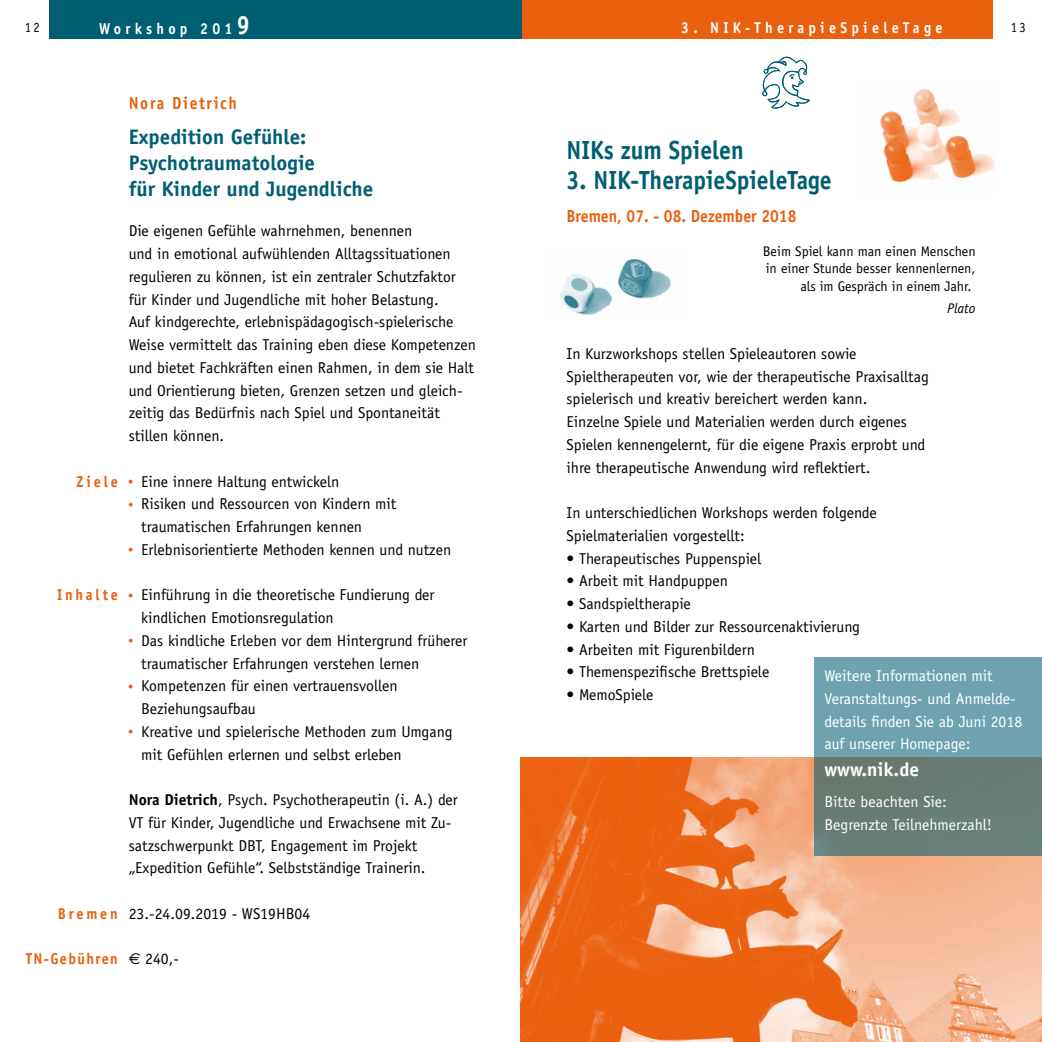
<style>
.page{position:relative;width:1042px;height:1042px;background:#fff}
.page>*{position:absolute;margin:0;border:0;box-sizing:border-box;transform-origin:0 0}
.t1{font:700 26.25px "Officina Sans";color:#005e73;scale:.9 1}
.t2{font:700 26.25px/45.5px "Syntax";color:#e9600f}
.t3{font:700 21px/26.2px "Officina Sans";color:#005e73}
.t4{font:700 19.25px "Officina Sans";color:#fff}
.t5{font:700 17.5px "Officina Sans";color:#e9600f;scale:.9 1}
.t6{font:700 17.5px "Officina Sans";letter-spacing:.1em;color:#e9600f;scale:.9 1}
.t7{font:15.75px/22.8px "Officina Sans";color:#000}
.t8{font:15.75px/22.8px "Officina Sans";color:#fff}
.t9{font:700 15.75px "Officina Sans";letter-spacing:.3em;color:#fff;scale:.9 1}
.t10{font:700 15.75px "Officina Sans";letter-spacing:.2em;color:#e9600f;scale:.9 1}
.t11{font:700 15.75px "Officina Sans";letter-spacing:.1em;color:#e9600f;scale:.9 1}
.t12{font:14px/17.5px "Officina Sans";color:#000;text-align:right}
.t13{font:italic 14px "Officina Sans";color:#000}
.t14{font:14px "Officina Sans";color:#000;scale:.9 1}
.s1{font-size:26.25px}
.s2{font-weight:700}
.s3{font-family:"Euro Sans"}
</style>
<div class="page">
<img style="left:520px;top:758px;width:522px;height:284px">
<div style="left:521px;top:0;width:471px;height:38px;background:#e9600f"></div>
<div style="left:50px;top:0;width:472px;height:38px;background:#005e73"></div>
<img style="left:880px;top:88px;width:115px;height:95px">
<svg style="left:762px;top:56px;width:48px;height:53px"></svg>
<img style="left:560px;top:259px;width:111px;height:56px">
<svg style="left:815px;top:657px;width:227px;height:198px;background:#6b8f92"></svg>
<p class="t9" style="left:99px;top:19px;width:169px">Workshop 201<span class="s1">9</span></p>
<p class="t9" style="left:681px;top:18px;width:292px">3. NIK-TherapieSpieleTage</p>
<p class="t14" style="left:25px;top:19px;width:18px">12</p>
<p class="t14" style="left:1010px;top:19px;width:18px">13</p>
<p class="t10" style="left:77px;top:471px;width:47px">Ziele</p>
<p class="t10" style="left:57px;top:585px;width:69px">Inhalte</p>
<p class="t10" style="left:58px;top:903px;width:68px">Bremen</p>
<p class="t11" style="left:26px;top:949px;width:104px">TN-Gebühren</p>
<p class="t6" style="left:129px;top:92px;width:122px">Nora Dietrich</p>
<h2 class="t3" style="left:129px;top:123px;width:246px">Expedition Gefühle:<br>Psychotraumatologie<br>für Kinder und Jugendliche</h2>
<p class="t7" style="left:129px;top:220px;width:349px">Die eigenen Gefühle wahrnehmen, benennen<br>und in emotional aufwühlenden Alltagssituationen regulieren zu können, ist ein zentraler Schutzfaktor für Kinder und Jugendliche mit hoher Belastung.<br>Auf kindgerechte, erlebnispädagogisch-spielerische Weise vermittelt das Training eben diese Kompetenzen und bietet Fachkräften einen Rahmen, in dem sie Halt und Orientierung bieten, Grenzen setzen und gleich&shy;zeitig das Bedürfnis nach Spiel und Spontaneität stillen können.</p>
<p class="t7" style="left:141px;top:470px;width:311px">Eine innere Haltung entwickeln<br>Risiken und Ressourcen von Kindern mit traumatischen Erfahrungen kennen Erlebnisorientierte Methoden kennen und nutzen</p>
<p class="t7" style="left:141px;top:584px;width:328px">Einführung in die theoretische Fundierung der kindlichen Emotionsregulation<br>Das kindliche Erleben vor dem Hintergrund früherer traumatischer Erfahrungen verstehen lernen Kompetenzen für einen vertrauensvollen Beziehungsaufbau<br>Kreative und spielerische Methoden zum Umgang mit Gefühlen erlernen und selbst erleben</p>
<p class="t7" style="left:129px;top:788px;width:331px"><span class="s2">Nora Dietrich</span>, Psych. Psychotherapeutin (i. A.) der VT für Kinder, Jugendliche und Erwachsene mit Zu&shy;satzschwerpunkt DBT, Engagement im Projekt „Expedition Gefühle“. Selbstständige Trainerin.</p>
<p class="t7" style="left:129px;top:902px;width:183px">23.-24.09.2019 - WS19HB04</p>
<p class="t7" style="left:129px;top:947px;width:52px"><span class="s3">E</span> 240,-</p>
<h1 class="t2" style="left:127px;top:469px;width:9px;line-height:22.8px">· ·</h1>
<h1 class="t2" style="left:127px;top:526px;width:9px;text-align:justify">· · · · ·</h1>
<h1 class="t1" style="left:566px;top:134px;width:198px">NIKs zum Spielen</h1>
<h1 class="t1" style="left:566px;top:164px;width:296px">3. NIK-TherapieSpieleTage</h1>
<p class="t5" style="left:566px;top:205px;width:257px">Bremen, 07. - 08. Dezember 2018</p>
<p class="t12" style="left:763px;top:242px;width:214px">Beim Spiel kann man einen Menschen in einer Stunde besser kennenlernen, als im Gespräch in einem Jahr.</p>
<p class="t13" style="left:947px;top:300px;width:30px">Plato</p>
<p class="t7" style="left:566px;top:342px;width:364px">In Kurzworkshops stellen Spieleautoren sowie Spieltherapeuten vor, wie der therapeutische Praxisalltag spielerisch und kreativ bereichert werden kann.<br>Einzelne Spiele und Materialien werden durch eigenes Spielen kennengelernt, für die eigene Praxis erprobt und ihre therapeutische Anwendung wird reflektiert.</p>
<p class="t7" style="left:566px;top:501px;width:312px">In unterschiedlichen Workshops werden folgende<br>Spielmaterialien vorgestellt:</p>
<p class="t7" style="left:566px;top:547px;width:196px">• Therapeutisches Puppenspiel</p>
<p class="t7" style="left:566px;top:570px;width:163px">• Arbeit mit Handpuppen</p>
<p class="t7" style="left:566px;top:592px;width:126px">• Sandspieltherapie</p>
<p class="t7" style="left:566px;top:615px;width:295px">• Karten und Bilder zur Ressourcenaktivierung</p>
<p class="t7" style="left:566px;top:638px;width:190px">• Arbeiten mit Figurenbildern</p>
<p class="t7" style="left:566px;top:661px;width:204px">• Themenspezifische Brettspiele</p>
<p class="t7" style="left:566px;top:683px;width:88px">• MemoSpiele</p>
<p class="t8" style="left:824px;top:664px;width:199px">Weitere Informationen mit<br>Veranstaltungs- und Anmelde&shy;details finden Sie ab Juni 2018 auf unserer Homepage:</p>
<p class="t4" style="left:824px;top:757px;width:96px">www.nik.de</p>
<p class="t8" style="left:824px;top:790px;width:169px">Bitte beachten Sie:<br>Begrenzte Teilnehmerzahl!</p>
</div>
